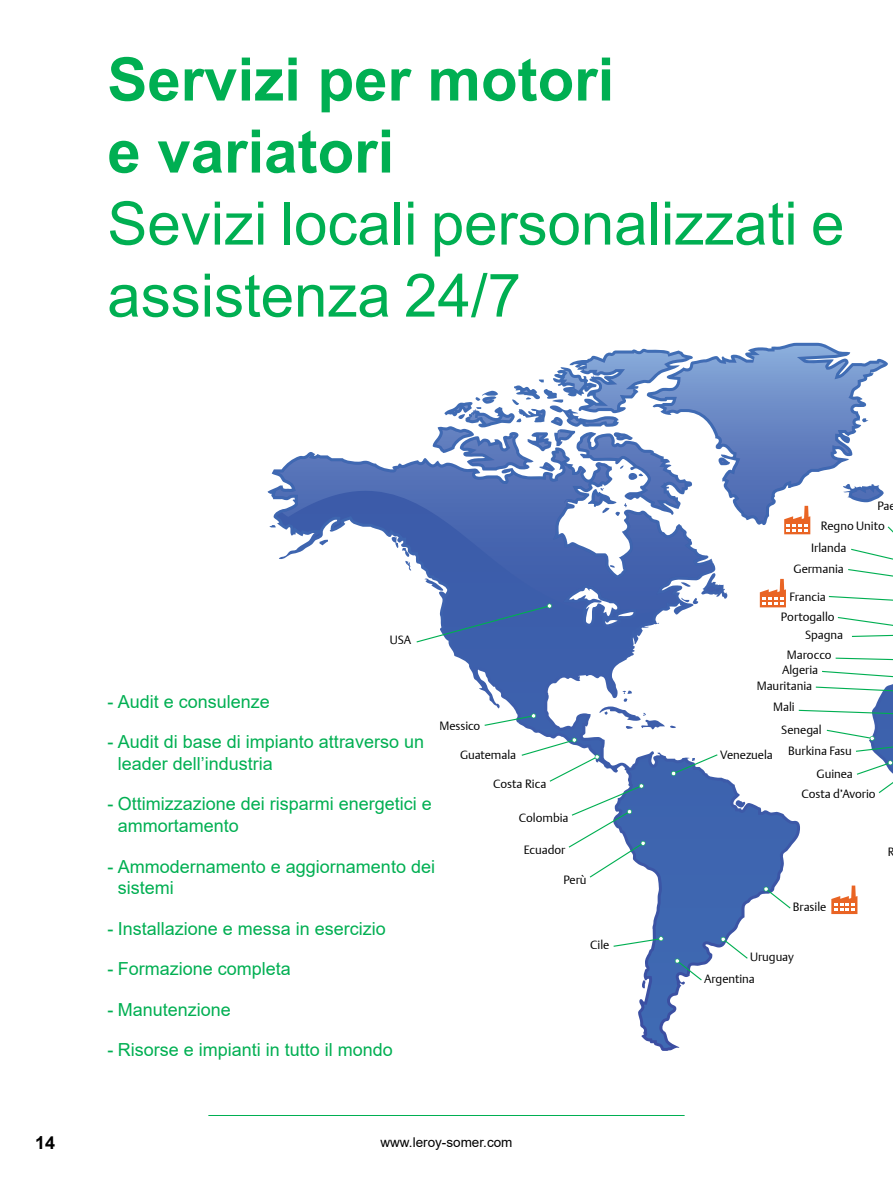
<style>
.page{position:relative;width:893px;height:1191px;background:#fff}
.page>*{position:absolute;margin:0;border:0;box-sizing:border-box;transform-origin:0 0}
.t1{font:60px/72px "Arial";color:#00af52}
.t2{font:700 60px/72px "Arial";color:#00af52}
.t3{font:18px/21.6px "Arial";color:#00af52}
.t4{font:700 18px "Arial";color:#000}
.t5{font:13.5px "Arial";color:#000}
.t6{font:12px/21.8px "DTL Argo T Light";color:#000}
</style>
<div class="page">
<hr style="left:208px;top:1115px;width:477px;height:1px;background:#00af52">
<svg style="left:267px;top:342px;width:626px;height:709px"></svg>
<svg style="left:612px;top:936px;width:52px;height:11px"></svg>
<svg style="left:763px;top:886px;width:29px;height:23px"></svg>
<svg style="left:720px;top:936px;width:29px;height:24px"></svg>
<svg style="left:674px;top:958px;width:29px;height:23px"></svg>
<svg style="left:671px;top:753px;width:48px;height:23px"></svg>
<svg style="left:415px;top:603px;width:137px;height:40px"></svg>
<svg style="left:483px;top:713px;width:53px;height:13px"></svg>
<svg style="left:520px;top:737px;width:126px;height:141px"></svg>
<svg style="left:837px;top:616px;width:56px;height:21px"></svg>
<svg style="left:834px;top:657px;width:59px;height:4px"></svg>
<svg style="left:815px;top:670px;width:78px;height:22px"></svg>
<svg style="left:825px;top:729px;width:68px;height:23px"></svg>
<svg style="left:798px;top:709px;width:95px;height:7px"></svg>
<svg style="left:855px;top:760px;width:38px;height:34px"></svg>
<svg style="left:831px;top:885px;width:26px;height:29px"></svg>
<svg style="left:647px;top:343px;width:246px;height:264px"></svg>
<h1 class="t2" style="left:107px;top:44px;width:508px">Servizi per motori e variatori</h1>
<h1 class="t1" style="left:107px;top:187px;width:738px">Sevizi locali personalizzati e assistenza 24/7</h1>
<p class="t6" style="left:877px;top:494px;width:20px">Pae</p>
<p class="t6" style="left:390px;top:629px;width:23px">USA</p>
<p class="t3" style="left:107px;top:690px;width:164px">- Audit e consulenze</p>
<p class="t3" style="left:118px;top:731px;width:308px;text-indent:-10px">- Audit di base di impianto attraverso un leader dell’industria</p>
<p class="t3" style="left:118px;top:793px;width:316px;text-indent:-10px">- Ottimizzazione dei risparmi energetici e ammortamento</p>
<p class="t3" style="left:118px;top:855px;width:319px;text-indent:-10px">- Ammodernamento e aggiornamento dei sistemi</p>
<p class="t3" style="left:107px;top:917px;width:280px">- Installazione e messa in esercizio</p>
<p class="t3" style="left:107px;top:958px;width:185px">- Formazione completa</p>
<p class="t3" style="left:107px;top:998px;width:125px">- Manutenzione</p>
<p class="t3" style="left:107px;top:1039px;width:287px">- Risorse e impianti in tutto il mondo</p>
<p class="t6" style="left:439px;top:714px;width:43px">Messico</p>
<p class="t6" style="left:460px;top:743px;width:58px">Guatemala</p>
<p class="t6" style="left:493px;top:772px;width:55px">Costa Rica</p>
<p class="t6" style="left:519px;top:806px;width:51px">Colombia</p>
<p class="t6" style="left:524px;top:838px;width:43px">Ecuador</p>
<p class="t6" style="left:563px;top:868px;width:25px">Perù</p>
<p class="t6" style="left:590px;top:933px;width:21px">Cile</p>
<p class="t4" style="left:35px;top:1129px;width:22px">14</p>
<p class="t5" style="left:380px;top:1133px;width:134px">www.leroy-somer.com</p>
<p class="t6" style="left:821px;top:515px;width:66px">Regno Unito</p>
<p class="t6" style="left:793px;top:557px;width:52px">Germania</p>
<p class="t6" style="left:811px;top:537px;width:37px">Irlanda</p>
<p class="t6" style="left:789px;top:586px;width:38px">Francia</p>
<p class="t6" style="left:805px;top:624px;width:40px">Spagna</p>
<p class="t6" style="left:781px;top:606px;width:55px">Portogallo</p>
<p class="t6" style="left:787px;top:643px;width:46px">Marocco</p>
<p class="t6" style="left:782px;top:658px;width:37px">Algeria</p>
<p class="t6" style="left:757px;top:675px;width:57px">Mauritania</p>
<p class="t6" style="left:788px;top:719px;width:65px;line-height:21px;text-indent:-7px">Senegal<br>Burkina Fasu</p>
<p class="t6" style="left:773px;top:695px;width:23px">Mali</p>
<p class="t6" style="left:720px;top:744px;width:54px">Venezuela</p>
<p class="t6" style="left:801px;top:763px;width:76px;line-height:20.7px;text-indent:15px">Guinea<br>Costa d’Avorio</p>
<p class="t6" style="left:793px;top:895px;width:35px">Brasile</p>
<p class="t6" style="left:704px;top:945px;width:91px;text-indent:46px">Uruguay<br>Argentina</p>
<p class="t6" style="left:888px;top:840px;width:8px">R</p>
</div>
